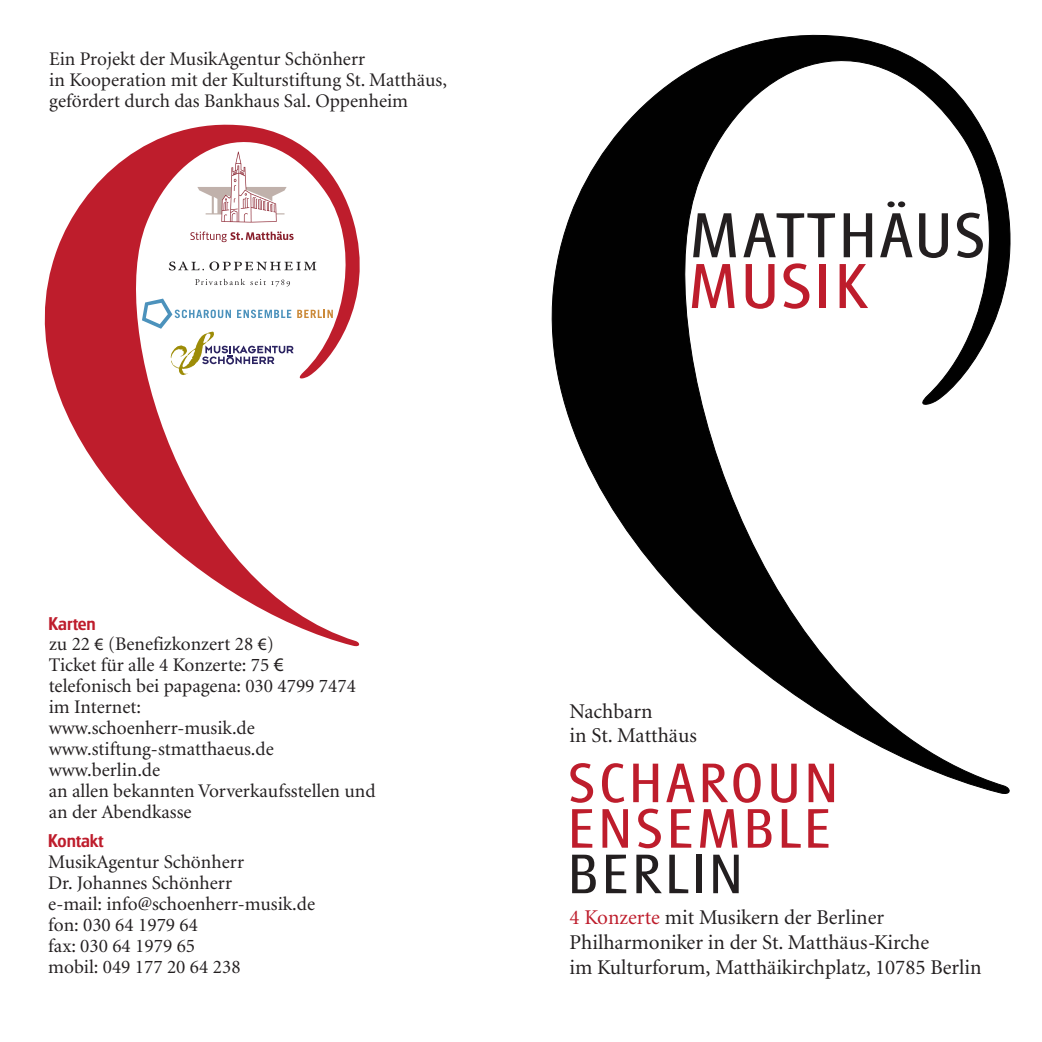
<style>
.page{position:relative;width:1042px;height:1042px;background:#fff}
.page>*{position:absolute;margin:0;border:0;box-sizing:border-box;transform-origin:0 0}
.t1{font:65.98px "Glasgow";letter-spacing:.06em;color:#231f20}
.t2{font:65.98px "Glasgow";letter-spacing:.085em;color:#be1d2c}
.t3{font:57.75px/45.5px "Glasgow";letter-spacing:.1em;color:#be1d2c}
.t4{font:57.75px "Glasgow";letter-spacing:.1em;color:#231f20}
.t5{font:21px/25.2px "Minion";color:#231f20}
.t6{font:19.25px/21px "Minion";color:#231f20}
.t7{font:19.25px "Glasgow Med";color:#be1d2c}
.s1{font-family:"Myriad Pro";font-size:17.5px}
.s2{font-family:"Myriad Pro"}
.s3{color:#be1d2c}
</style>
<div class="page">
<svg style="left:551px;top:34px;width:460px;height:760px"></svg>
<svg style="left:44px;top:124px;width:316px;height:523px"></svg>
<p class="t6" style="left:49px;top:49px;width:399px">Ein Projekt der MusikAgentur Schönherr<br>in Kooperation mit der Kulturstiftung St. Matthäus, gefördert durch das Bankhaus Sal. Oppenheim</p>
<p class="t7" style="left:48px;top:612px;width:49px">Karten</p>
<p class="t6" style="left:49px;top:634px;width:226px">zu 22 <span class="s1">€</span> (Benefizkonzert 28 <span class="s1">€</span>)</p>
<p class="t6" style="left:49px;top:655px;width:328px">Ticket für alle 4 Konzerte: 75 <span class="s2">€<br></span>telefonisch bei papagena: 030 4799 7474 im Internet:<br>www.schoenherr-musik.de www.stiftung-stmatthaeus.de www.berlin.de<br>an allen bekannten Vorverkaufsstellen und an der Abendkasse</p>
<p class="t7" style="left:48px;top:830px;width:57px">Kontakt</p>
<p class="t6" style="left:48px;top:852px;width:268px">MusikAgentur Schönherr<br>Dr. Johannes Schönherr<br>e-mail: info@schoenherr-musik.de fon: 030 64 1979 64<br>fax: 030 64 1979 65<br>mobil: 049 177 20 64 238</p>
<h1 class="t1" style="left:691px;top:199px;width:295px">MATTHÄUS</h1>
<h1 class="t2" style="left:690px;top:250px;width:178px">MUSIK</h1>
<p class="t5" style="left:569px;top:699px;width:129px;line-height:24.5px">Nachbarn<br>in St. Matthäus</p>
<h2 class="t3" style="left:569px;top:762px;width:270px">SCHAROUN<br>ENSEMBLE</h2>
<h2 class="t4" style="left:569px;top:842px;width:174px">BERLIN</h2>
<p class="t5" style="left:569px;top:905px;width:413px"><span class="s3">4 Konzerte</span> mit Musikern der Berliner<br>Philharmoniker in der St. Matthäus-Kirche<br>im Kulturforum, Matthäikirchplatz, 10785 Berlin</p>
</div>
